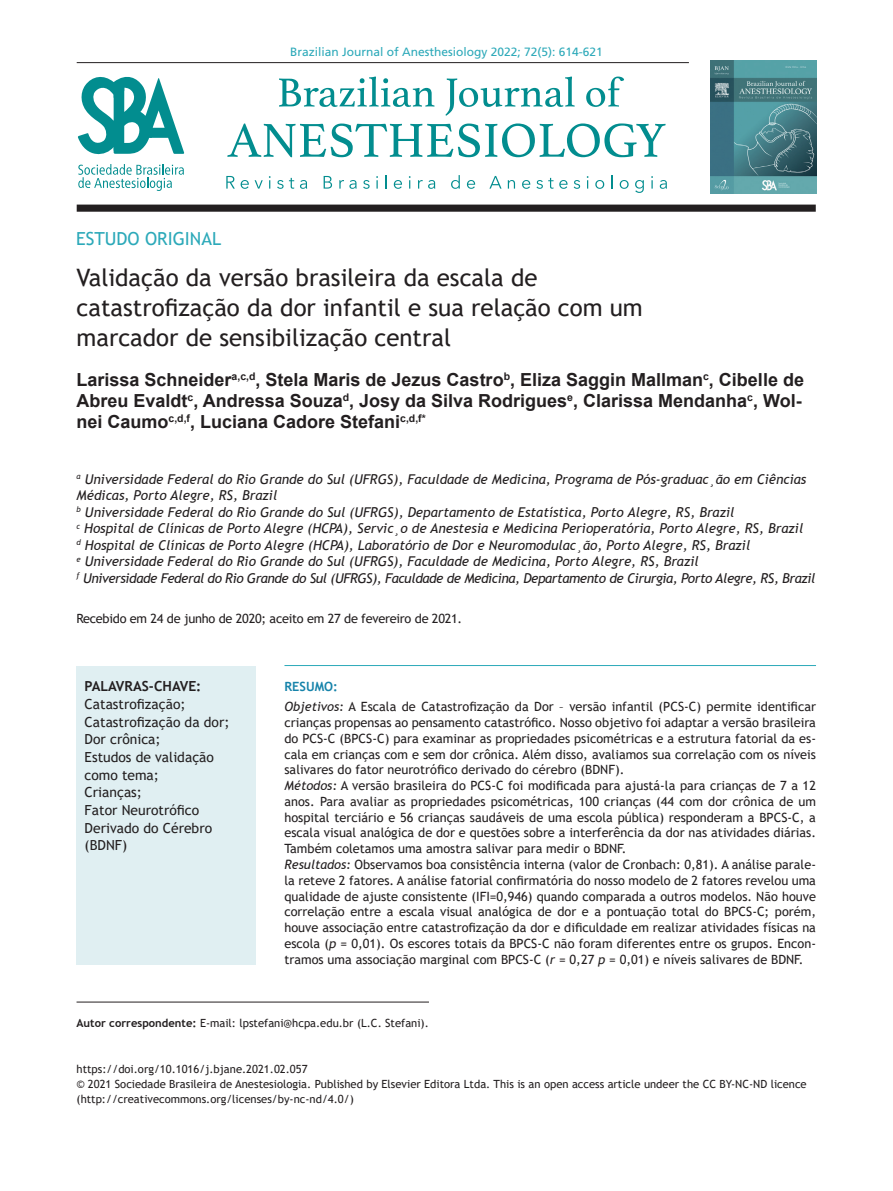
<style>
.page{position:relative;width:893px;height:1191px;background:#fff}
.page>*{position:absolute;margin:0;border:0;box-sizing:border-box;transform-origin:0 0}
.Titulo{font:24px/30px "Trebuchet MS";color:#231f20}
.Autores{font:700 18px/21px "Arial";color:#231f20}
.Definicao_do_Artigo{font:18px "Trebuchet MS";color:#2ca9b9}
.Palavras-chave_Texto{font:13.8px/17.7px "Trebuchet MS";color:#231f20}
.Palavras-chave{font:700 13.8px "Trebuchet MS";color:#231f20}
.Cargos_Instituicoes{font:italic 13.5px/16.5px "Trebuchet MS";color:#231f20}
.Cargos_Instituicoes-2{font:italic 13.5px "Trebuchet MS";letter-spacing:-.03em;color:#231f20}
.Abstract__Resumo{font:12.75px/15.8px "Trebuchet MS";color:#231f20;text-align:justify}
.Abstract__Resumo-2{font:12.75px "Trebuchet MS";letter-spacing:-.02em;color:#231f20}
.Título_Abstract__Res{font:700 12.75px "Trebuchet MS";color:#1683aa}
.t1{font:12px "Frutiger LT Std";color:#2ca9b9}
.Copyright_Bjan{font:11.25px/15px "Trebuchet MS";color:#231f20}
.Contato_do_Autor{font:11.25px "Trebuchet MS";color:#231f20}
.s1{font-style:italic}
.s2{font-weight:700}
</style>
<div class="page">
<hr style="left:77px;top:62px;width:612px;height:1px;background:#231f20">
<svg style="left:78px;top:77px;width:106px;height:114px"></svg>
<svg style="left:279px;top:77px;width:155px;height:30px"></svg>
<svg style="left:446px;top:77px;width:129px;height:39px"></svg>
<svg style="left:586px;top:77px;width:38px;height:30px"></svg>
<svg style="left:227px;top:123px;width:439px;height:34px"></svg>
<img style="left:710px;top:61px;width:106px;height:133px">
<div style="left:77px;top:205px;width:739px;height:7px;background:#231f20"></div>
<svg style="left:226px;top:176px;width:9px;height:13px"></svg>
<svg style="left:241px;top:180px;width:8px;height:9px"></svg>
<svg style="left:255px;top:180px;width:8px;height:9px"></svg>
<svg style="left:269px;top:176px;width:2px;height:13px"></svg>
<svg style="left:277px;top:178px;width:17px;height:11px"></svg>
<svg style="left:300px;top:180px;width:7px;height:9px"></svg>
<svg style="left:324px;top:176px;width:8px;height:13px"></svg>
<svg style="left:339px;top:180px;width:18px;height:9px"></svg>
<svg style="left:363px;top:180px;width:7px;height:9px"></svg>
<svg style="left:376px;top:176px;width:2px;height:13px"></svg>
<svg style="left:385px;top:175px;width:2px;height:14px"></svg>
<svg style="left:394px;top:180px;width:8px;height:9px"></svg>
<svg style="left:409px;top:176px;width:2px;height:13px"></svg>
<svg style="left:418px;top:180px;width:17px;height:9px"></svg>
<svg style="left:451px;top:175px;width:9px;height:14px"></svg>
<svg style="left:467px;top:180px;width:8px;height:9px"></svg>
<svg style="left:489px;top:176px;width:13px;height:13px"></svg>
<svg style="left:508px;top:180px;width:7px;height:9px"></svg>
<svg style="left:522px;top:180px;width:8px;height:9px"></svg>
<svg style="left:536px;top:178px;width:31px;height:11px"></svg>
<svg style="left:574px;top:180px;width:6px;height:9px"></svg>
<svg style="left:595px;top:180px;width:9px;height:9px"></svg>
<svg style="left:611px;top:175px;width:2px;height:14px"></svg>
<svg style="left:620px;top:180px;width:9px;height:9px"></svg>
<svg style="left:635px;top:180px;width:9px;height:13px"></svg>
<svg style="left:651px;top:176px;width:2px;height:13px"></svg>
<svg style="left:660px;top:180px;width:7px;height:9px"></svg>
<div style="left:76px;top:666px;width:179px;height:298px;background:#e0eff2"></div>
<hr style="left:284px;top:665px;width:532px;height:1px;background:#2ca9b9">
<hr style="left:77px;top:1001px;width:352px;height:1px;background:#231f20">
<p class="Definicao_do_Artigo" style="left:76px;top:227px;width:147px">ESTUDO ORIGINAL</p>
<p class="t1" style="left:290px;top:44px;width:314px">Brazilian Journal of Anesthesiology 2022; 72(5): 614-621</p>
<p class="Titulo" style="left:77px;top:262px;width:568px">Validação da versão brasileira da escala de catastrofização da dor infantil e sua relação com um marcador de sensibilização central</p>
<p class="Autores" style="left:77px;top:370px;width:729px">Larissa Schneider<sup>a,c,d</sup>, Stela Maris de Jezus Castro<sup>b</sup>, Eliza Saggin Mallman<sup>c</sup>, Cibelle de<br>Abreu Evaldt<sup>c</sup>, Andressa Souza<sup>d</sup>, Josy da Silva Rodrigues<sup>e</sup>, Clarissa Mendanha<sup>c</sup>, Wol&shy;nei Caumo<sup>c,d,f</sup>, Luciana Cadore Stefani<sup>c,d,f*</sup></p>
<p class="Cargos_Instituicoes" style="left:77px;top:470px;width:731px"><sup>a</sup> Universidade Federal do Rio Grande do Sul (UFRGS), Faculdade de Medicina, Programa de Pós-graduac¸ão em Ciências<br>Médicas, Porto Alegre, RS, Brazil</p>
<p class="Cargos_Instituicoes" style="left:77px;top:503px;width:659px"><sup>b</sup> Universidade Federal do Rio Grande do Sul (UFRGS), Departamento de Estatística, Porto Alegre, RS, Brazil</p>
<p class="Cargos_Instituicoes" style="left:77px;top:520px;width:728px"><sup>c</sup> Hospital de Clínicas de Porto Alegre (HCPA), Servic¸o de Anestesia e Medicina Perioperatória, Porto Alegre, RS, Brazil</p>
<p class="Cargos_Instituicoes" style="left:77px;top:536px;width:675px"><sup>d</sup> Hospital de Clínicas de Porto Alegre (HCPA), Laboratório de Dor e Neuromodulac¸ão, Porto Alegre, RS, Brazil</p>
<p class="Cargos_Instituicoes" style="left:77px;top:553px;width:624px"><sup>e</sup> Universidade Federal do Rio Grande do Sul (UFRGS), Faculdade de Medicina, Porto Alegre, RS, Brazil</p>
<p class="Cargos_Instituicoes-2" style="left:77px;top:569px;width:740px"><sup>f</sup> Universidade Federal do Rio Grande do Sul (UFRGS), Faculdade de Medicina, Departamento de Cirurgia, Porto Alegre, RS, Brazil</p>
<p class="Abstract__Resumo-2" style="left:77px;top:610px;width:387px">Recebido em 24 de junho de 2020; aceito em 27 de fevereiro de 2021.</p>
<p class="Palavras-chave" style="left:85px;top:678px;width:118px">PALAVRAS-CHAVE:</p>
<p class="Palavras-chave_Texto" style="left:85px;top:695px;width:146px">Catastrofização;<br>Catastrofização da dor;<br>Dor crônica;<br>Estudos de validação como tema;<br>Crianças;<br>Fator Neurotrófico<br>Derivado do Cérebro (BDNF)</p>
<p class="Título_Abstract__Res" style="left:284px;top:679px;width:55px">RESUMO:</p>
<p class="Abstract__Resumo" style="left:284px;top:699px;width:533px"><span class="s1">Objetivos:</span> A Escala de Catastrofização da Dor – versão infantil (PCS-C) permite identificar crianças propensas ao pensamento catastrófico. Nosso objetivo foi adaptar a versão brasileira do PCS-C (BPCS-C) para examinar as propriedades psicométricas e a estrutura fatorial da es&shy;cala em crianças com e sem dor crônica. Além disso, avaliamos sua correlação com os níveis salivares do fator neurotrófico derivado do cérebro (BDNF).</p>
<p class="Abstract__Resumo" style="left:284px;top:777px;width:533px"><span class="s1">Métodos:</span> A versão brasileira do PCS-C foi modificada para ajustá-la para crianças de 7 a 12 anos. Para avaliar as propriedades psicométricas, 100 crianças (44 com dor crônica de um hospital terciário e 56 crianças saudáveis de uma escola pública) responderam a BPCS-C, a escala visual analógica de dor e questões sobre a interferência da dor nas atividades diárias.<br>Também coletamos uma amostra salivar para medir o BDNF.</p>
<p class="Abstract__Resumo" style="left:284px;top:856px;width:533px"><span class="s1">Resultados:</span> Observamos boa consistência interna (valor de Cronbach: 0,81). A análise parale&shy;la reteve 2 fatores. A análise fatorial confirmatória do nosso modelo de 2 fatores revelou uma qualidade de ajuste consistente (IFI=0,946) quando comparada a outros modelos. Não houve correlação entre a escala visual analógica de dor e a pontuação total do BPCS-C; porém, houve associação entre catastrofização da dor e dificuldade em realizar atividades físicas na escola (<span class="s1">p</span> = 0,01). Os escores totais da BPCS-C não foram diferentes entre os grupos. Encon&shy;tramos uma associação marginal com BPCS-C (<span class="s1">r</span> = 0,27 <span class="s1">p</span> = 0,01) e níveis salivares de BDNF.</p>
<p class="Contato_do_Autor" style="left:77px;top:1015px;width:354px"><span class="s2">Autor correspondente:</span> E-mail: lpstefani@hcpa.edu.br (L.C. Stefani).</p>
<p class="Copyright_Bjan" style="left:77px;top:1061px;width:233px">https://doi.org/10.1016/j.bjane.2021.02.057</p>
<p class="Copyright_Bjan" style="left:77px;top:1076px;width:732px">© 2021 Sociedade Brasileira de Anestesiologia. Published by Elsevier Editora Ltda. This is an open access article undeer the CC BY-NC-ND licence (http://creativecommons.org/licenses/by-nc-nd/4.0/)</p>
</div>
